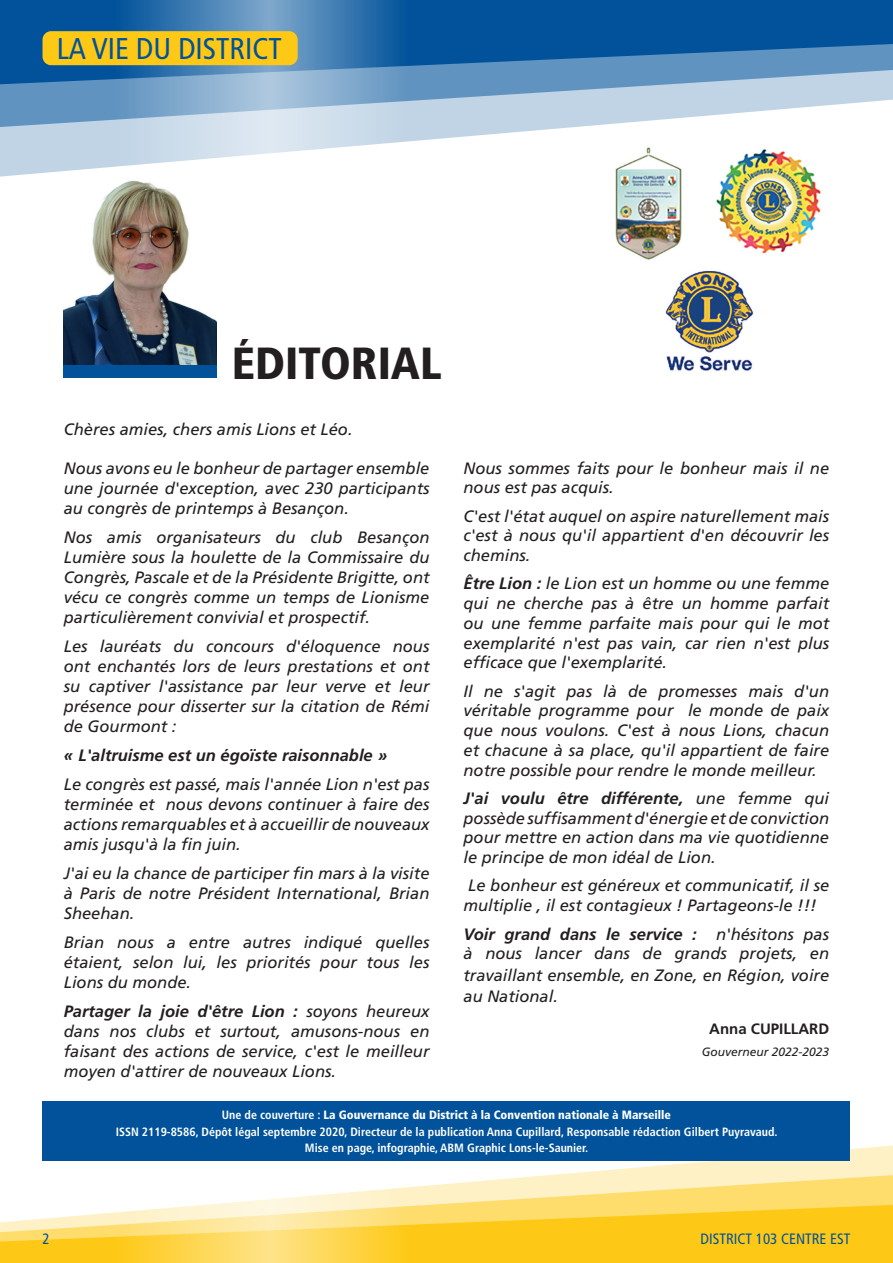
<style>
.page{position:relative;width:893px;height:1263px;background:#fff}
.page>*{position:absolute;margin:0;border:0;box-sizing:border-box;transform-origin:0 0}
.t1{font:900 condensed 45px "Frutiger";color:#231f20}
.t2{font:condensed 30px "Frutiger";color:#01529a}
.t3{font:italic 16.5px/20.1px "Frutiger";color:#231f20;text-align:justify}
.t4{font:italic 700 16.5px "Frutiger";color:#231f20}
.t5{font:condensed 15px "Frutiger";color:#01529a}
.t6{font:700 15px "Frutiger";color:#231f20}
.t7{font:700 condensed 12px/16.5px "Frutiger";color:#fff;text-align:center}
.t8{font:italic 12px "Frutiger";color:#231f20}
.s1{font-weight:700}
.s2{font-weight:900}
</style>
<div class="page">
<svg style="left:42px;top:1116px;width:851px;height:52px"></svg>
<svg style="left:0;top:1168px;width:893px;height:95px;background:#fedc68"></svg>
<svg style="left:0;top:129px;width:551px;height:48px"></svg>
<svg style="left:0;top:85px;width:893px;height:44px;fill:#c0d4e6"></svg>
<svg style="left:0;top:0;width:893px;height:85px;background:#2168a7"></svg>
<svg style="left:114px;top:0;width:292px;height:1263px"></svg>
<div style="left:43px;top:31px;width:255px;height:34px;background:#fec916;border-radius:9px"></div>
<img style="left:64px;top:178px;width:153px;height:187px">
<div style="left:64px;top:365px;width:153px;height:13px;background:#01529a"></div>
<img style="left:615px;top:147px;width:206px;height:224px">
<div style="left:43px;top:1101px;width:807px;height:60px;background:#01529a"></div>
<h2 class="t2" style="left:57px;top:32px;width:227px">LA VIE DU DISTRICT</h2>
<h1 class="t1" style="left:232px;top:336px;width:212px">ÉDITORIAL</h1>
<p class="t3" style="left:64px;top:419px;width:290px">Chères amies, chers amis Lions et Léo.</p>
<p class="t3" style="left:64px;top:458px;width:367px">Nous avons eu le bonheur de partager ensemble une journée d'exception, avec 230 participants au congrès de printemps à Besançon.</p>
<p class="t3" style="left:64px;top:527px;width:367px">Nos amis organisateurs du club Besançon Lumière sous la houlette de la Commissaire du Congrès, Pascale et de la Présidente Brigitte, ont vécu ce congrès comme un temps de Lionisme particulièrement convivial et prospectif.</p>
<p class="t3" style="left:64px;top:636px;width:367px">Les lauréats du concours d'éloquence nous ont enchantés lors de leurs prestations et ont su captiver l'assistance par leur verve et leur présence pour disserter sur la citation de Rémi de Gourmont :</p>
<p class="t4" style="left:64px;top:746px;width:325px">« L'altruisme est un égoïste raisonnable »</p>
<p class="t3" style="left:64px;top:774px;width:367px">Le congrès est passé, mais l'année Lion n'est pas terminée et nous devons continuer à faire des actions remarquables et à accueillir de nouveaux amis jusqu'à la fin juin.</p>
<p class="t3" style="left:64px;top:863px;width:367px">J'ai eu la chance de participer fin mars à la visite à Paris de notre Président International, Brian Sheehan.</p>
<p class="t3" style="left:64px;top:932px;width:367px">Brian nous a entre autres indiqué quelles étaient, selon lui, les priorités pour tous les Lions du monde.</p>
<p class="t3" style="left:64px;top:1001px;width:367px"><span class="s1">Partager la joie d'être Lion :</span> soyons heureux dans nos clubs et surtout, amusons-nous en faisant des actions de service, c'est le meilleur moyen d'attirer de nouveaux Lions.</p>
<p class="t3" style="left:463px;top:458px;width:367px">Nous sommes faits pour le bonheur mais il ne nous est pas acquis.</p>
<p class="t3" style="left:463px;top:506px;width:367px">C'est l'état auquel on aspire naturellement mais c'est à nous qu'il appartient d'en découvrir les chemins.</p>
<p class="t3" style="left:463px;top:574px;width:367px"><span class="s1">Être Lion :</span> le Lion est un homme ou une femme qui ne cherche pas à être un homme parfait ou une femme parfaite mais pour qui le mot exemplarité n'est pas vain, car rien n'est plus efficace que l'exemplarité.</p>
<p class="t3" style="left:463px;top:681px;width:367px">Il ne s'agit pas là de promesses mais d'un véritable programme pour le monde de paix que nous voulons. C'est à nous Lions, chacun et chacune à sa place, qu'il appartient de faire notre possible pour rendre le monde meilleur.</p>
<p class="t3" style="left:463px;top:788px;width:367px"><span class="s1">J'ai voulu être différente,</span> une femme qui possède suffisamment d'énergie et de conviction pour mettre en action dans ma vie quotidienne le principe de mon idéal de Lion.</p>
<p class="t3" style="left:463px;top:876px;width:367px">Le bonheur est généreux et communicatif, il se multiplie , il est contagieux ! Partageons-le !!!</p>
<p class="t3" style="left:463px;top:924px;width:367px"><span class="s1">Voir grand dans le service :</span> n'hésitons pas à nous lancer dans de grands projets, en</p>
<p class="t3" style="left:463px;top:964px;width:367px;line-height:21.5px">travaillant ensemble, en Zone, en Région, voire au National.</p>
<p class="t6" style="left:709px;top:1020px;width:122px">Anna CUPILLARD</p>
<p class="t8" style="left:702px;top:1045px;width:129px">Gouverneur 2022-2023</p>
<p class="t7" style="left:116px;top:1107px;width:663px">Une de couverture : <span class="s2">La Gouvernance du District à la Convention nationale à Marseille<br></span>ISSN 2119-8586, Dépôt légal septembre 2020, Directeur de la publication Anna Cupillard, Responsable rédaction Gilbert Puyravaud.<br>Mise en page, infographie, ABM Graphic Lons-le-Saunier.</p>
<p class="t5" style="left:43px;top:1230px;width:9px">2</p>
<p class="t5" style="left:700px;top:1230px;width:151px">DISTRICT 103 CENTRE EST</p>
</div>
